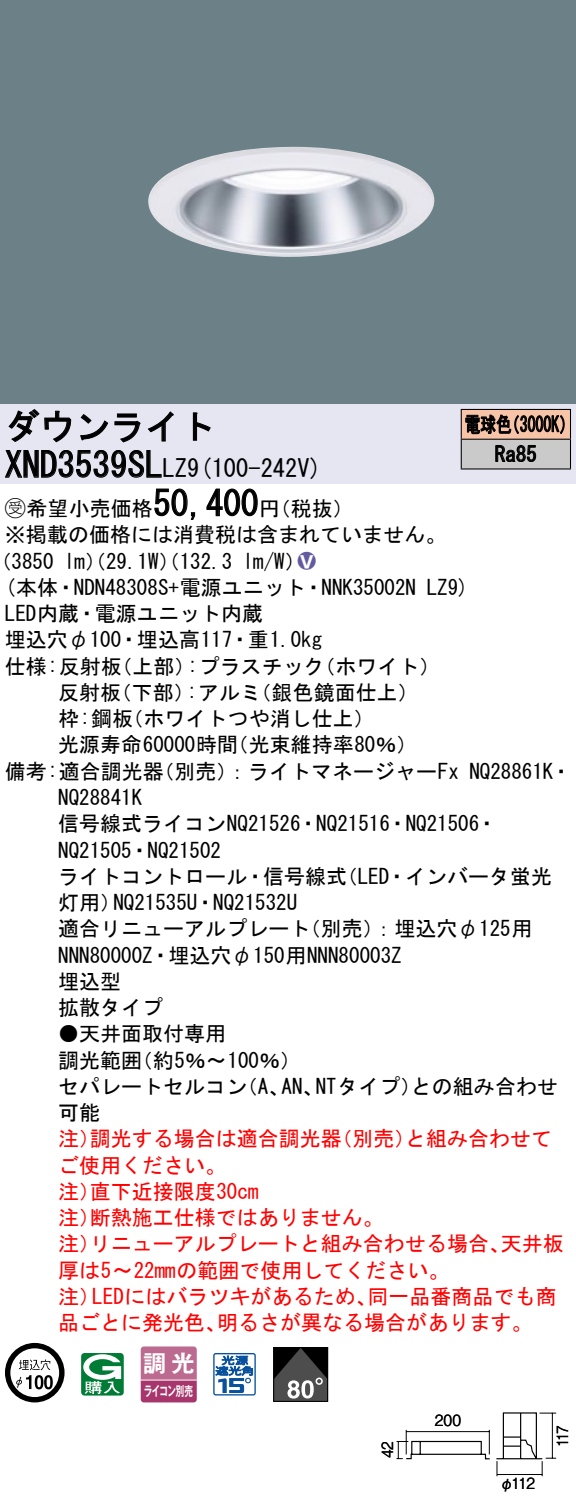
<style>
.page{position:relative;width:576px;height:1506px;background:#fff}
.page>*{position:absolute;margin:0;border:0;box-sizing:border-box;transform-origin:0 0}
.t1{font:35px "MS Gothic";color:#000}
.t2{font:24.5px "MS Gothic";color:#000}
.t3{font:23.1px "Gothic MB101 Pro De Bold 90 pv RKSJ H";color:#fff}
.t4{font:21px/26.2px "MS Gothic";color:#000}
.t5{font:21px/26.2px "MS Gothic";color:#f00}
.t6{font:21px/29.8px "MS Gothic";color:#000;scale:.75 1}
.t7{font:21px "Ford Classification 1";color:#635aa0}
.t8{font:15.4px "Gothic BBB Pro Medium 90 pv RKSJ H";letter-spacing:-.095em;color:#000;scale:.9 1}
.t9{font:13.3px "Gothic MB101 Pro De Bold 90 pv RKSJ H";letter-spacing:-.05em;color:#fff;scale:.65 1}
.s1{font-size:24.5px}
.s2{font-family:"Ford Classification 1"}
.s3{color:#fff}
</style>
<div class="page">
<div style="left:0;top:0;width:575px;height:404px;background:#6c8087"></div>
<img style="left:148px;top:147px;width:287px;height:110px">
<div style="left:0;top:404px;width:575px;height:79px;background:#e6e5f2"></div>
<svg style="left:8px;top:409px;width:64px;height:34px"></svg>
<svg style="left:80px;top:413px;width:60px;height:30px"></svg>
<svg style="left:147px;top:411px;width:26px;height:31px"></svg>
<svg style="left:192px;top:412px;width:19px;height:29px"></svg>
<svg style="left:5px;top:450px;width:157px;height:28px"></svg>
<svg style="left:154px;top:488px;width:42px;height:32px"></svg>
<svg style="left:206px;top:488px;width:52px;height:29px"></svg>
<svg style="left:5px;top:1343px;width:59px;height:59px"></svg>
<svg style="left:44px;top:1375px;width:9px;height:14px"></svg>
<svg style="left:81px;top:1353px;width:43px;height:42px"></svg>
<svg style="left:140px;top:1346px;width:56px;height:56px"></svg>
<hr style="left:141px;top:1379px;width:55px;height:2px;background:#fff">
<svg style="left:213px;top:1353px;width:43px;height:42px"></svg>
<div style="left:273px;top:1347px;width:55px;height:55px;border:1px solid #000"></div>
<svg style="left:273px;top:1348px;width:54px;height:53px"></svg>
<div style="left:461px;top:409px;width:109px;height:30px;background:#f7c4a7"></div>
<div style="left:461px;top:439px;width:109px;height:30px;background:#cacaca"></div>
<hr style="left:460px;top:409px;width:110px;height:1px;background:#000">
<hr style="left:569px;top:410px;width:2px;height:29px;background:#000">
<hr style="left:460px;top:439px;width:110px;height:1px;background:#000">
<hr style="left:569px;top:440px;width:2px;height:28px;background:#000">
<hr style="left:460px;top:468px;width:110px;height:2px;background:#000">
<svg style="left:460px;top:410px;width:104px;height:58px"></svg>
<svg style="left:396px;top:1412px;width:160px;height:65px"></svg>
<h1 class="t1" style="left:5px;top:409px;width:212px">ダウンライト</h1>
<p class="t2" style="left:187px;top:456px;width:136px">(9 100-242 (V</p>
<h1 class="t1" style="left:5px;top:447px;width:184px">XND3539SL<span class="s1">LZ</span></h1>
<h1 class="t1" style="left:153px;top:486px;width:106px">50,400</h1>
<p class="t4" style="left:5px;top:495px;width:442px"><span class="s2">B</span>希望小売価格<br>※掲載の価格には消費税は含まれていません。</p>
<p class="t7" style="left:298px;top:550px;width:19px">2<span class="s3">8</span></p>
<p class="t4" style="left:259px;top:495px;width:96px">（円税抜(</p>
<p class="t4" style="left:243px;top:548px;width:64px">l m (W/</p>
<p class="t4" style="left:-9px;top:548px;width:65px">（3850</p>
<p class="t4" style="left:64px;top:548px;width:169px">lm）（29.1 ）（W 132.3</p>
<p class="t6" style="left:494px;top:409px;width:57px;text-indent:-30px">電球色<br>Ra85</p>
<p class="t6" style="left:504px;top:409px;width:96px">（3000 (K</p>
<p class="t4" style="left:5px;top:574px;width:412px">(本体・NDN48308 +S 電源ユニット・NNK35002N</p>
<p class="t4" style="left:5px;top:600px;width:259px">LED内蔵・電源ユニット内蔵</p>
<p class="t4" style="left:5px;top:627px;width:318px">埋込穴φ100・埋込高117・重1.0kg</p>
<p class="t4" style="left:314px;top:653px;width:127px">（ホワイト(</p>
<p class="t4" style="left:426px;top:574px;width:44px">LZ (9</p>
<p class="t4" style="left:187px;top:653px;width:139px">:プラスチック</p>
<p class="t4" style="left:5px;top:653px;width:118px">仕様:反射板</p>
<p class="t4" style="left:111px;top:653px;width:85px">（上部）</p>
<p class="t4" style="left:58px;top:679px;width:64px">反射板</p>
<p class="t4" style="left:111px;top:679px;width:85px">（下部）</p>
<p class="t4" style="left:187px;top:679px;width:76px">:アルミ</p>
<p class="t4" style="left:250px;top:679px;width:169px">（銀色鏡面仕上(</p>
<p class="t4" style="left:58px;top:705px;width:76px">枠:鋼板</p>
<p class="t4" style="left:122px;top:705px;width:253px">（ホワイトつや消し仕上(</p>
<p class="t4" style="left:58px;top:732px;width:181px">光源寿命60000時間</p>
<p class="t4" style="left:227px;top:732px;width:191px">（光束維持率80％(</p>
<p class="t4" style="left:153px;top:758px;width:307px">（別売：）ライトマネージャーFx</p>
<p class="t4" style="left:5px;top:758px;width:160px">備考:適合調光器</p>
<p class="t4" style="left:58px;top:784px;width:85px">NQ28841K</p>
<p class="t4" style="left:58px;top:810px;width:441px">信号線式ライコンNQ21526・NQ21516・NQ21506・</p>
<p class="t4" style="left:58px;top:837px;width:164px">NQ21505・NQ21502</p>
<p class="t4" style="left:336px;top:863px;width:217px">（LED・インバータ蛍光</p>
<p class="t4" style="left:469px;top:758px;width:104px">NQ28861 ・K</p>
<p class="t4" style="left:58px;top:863px;width:290px;text-align:center">ライトコントロール・信号線式<br>NQ21535 ・U NQ21532U</p>
<p class="t4" style="left:58px;top:889px;width:64px">灯用）</p>
<p class="t4" style="left:58px;top:915px;width:345px">適合リニューアルプレート<br>NNN80000 ・Z 埋込穴φ150用NNN80003Z埋込型<br>拡散タイプ</p>
<p class="t4" style="left:132px;top:1020px;width:171px;text-indent:-73px">●天井面取付専用<br>（約5％〜100％(</p>
<p class="t4" style="left:300px;top:915px;width:234px">（別売：）埋込穴φ125用</p>
<p class="t4" style="left:58px;top:1047px;width:85px">調光範囲</p>
<p class="t4" style="left:315px;top:1073px;width:107px">NTタイプ）</p>
<p class="t4" style="left:411px;top:1073px;width:148px">との組み合わせ</p>
<p class="t4" style="left:58px;top:1073px;width:190px">セパレートセルコン可能</p>
<p class="t4" style="left:237px;top:1073px;width:54px">（、A</p>
<p class="t4" style="left:281px;top:1073px;width:43px">AN、</p>
<p class="t5" style="left:90px;top:1125px;width:253px">調光する場合は適合調光器</p>
<p class="t5" style="left:331px;top:1125px;width:85px">（別売）</p>
<p class="t5" style="left:405px;top:1125px;width:148px">と組み合わせて</p>
<p class="t5" style="left:58px;top:1125px;width:43px">注）</p>
<p class="t5" style="left:58px;top:1152px;width:169px">ご使用ください。</p>
<p class="t5" style="left:90px;top:1178px;width:170px">直下近接限度30cm</p>
<p class="t5" style="left:90px;top:1178px;width:295px;text-indent:-32px">注）<br>断熱施工仕様ではありません。</p>
<p class="t5" style="left:58px;top:1204px;width:43px">注）</p>
<p class="t5" style="left:90px;top:1230px;width:421px">リニューアルプレートと組み合わせる場合、</p>
<p class="t5" style="left:500px;top:1230px;width:64px">天井板</p>
<p class="t5" style="left:58px;top:1230px;width:43px">注）</p>
<p class="t5" style="left:58px;top:1257px;width:393px">厚は〜5 22mmの範囲で使用してください。</p>
<p class="t5" style="left:367px;top:1283px;width:190px">同一品番商品でも商</p>
<p class="t5" style="left:92px;top:1283px;width:286px">LEDにはバラツキがあるため、</p>
<p class="t5" style="left:58px;top:1283px;width:43px">注）</p>
<p class="t5" style="left:58px;top:1309px;width:169px">品ごとに発光色、</p>
<p class="t5" style="left:217px;top:1309px;width:317px">明るさが異なる場合があります。</p>
<p class="t3" style="left:143px;top:1344px;width:53px">調光</p>
<p class="t9" style="left:144px;top:1380px;width:77px">ライコン別売</p>
<p class="t8" style="left:375px;top:1458px;width:21px;rotate:-90deg">42</p>
<p class="t8" style="left:434px;top:1408px;width:31px">200</p>
<p class="t8" style="left:499px;top:1471px;width:41px">φ112</p>
<p class="t8" style="left:550px;top:1447px;width:25px;rotate:-90deg">117</p>
</div>
